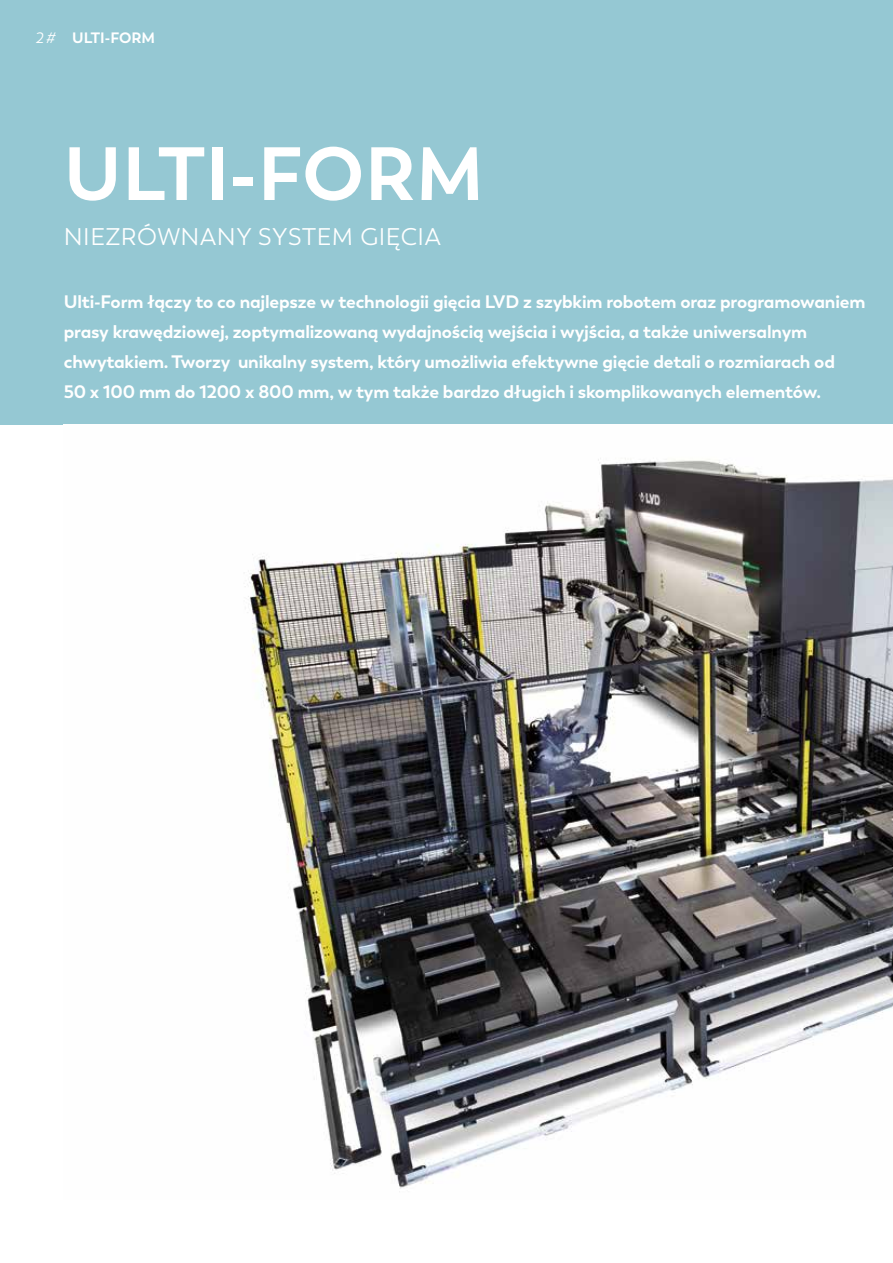
<style>
.page{position:relative;width:893px;height:1263px;background:#fff}
.page>*{position:absolute;margin:0;border:0;box-sizing:border-box;transform-origin:0 0}
.t1{font:700 75px "Trenda";letter-spacing:.01em;color:#fff}
.t2{font:24px "Trenda";letter-spacing:.025em;color:#fff}
.t3{font:700 18px/30px "Trenda";letter-spacing:-.01em;color:#fff}
.t4{font:700 15px "Trenda";color:#fff}
.s1{font-weight:400;font-style:italic}
</style>
<div class="page">
<div style="left:0;top:0;width:893px;height:425px;background:#95c8d3"></div>
<img style="left:245px;top:458px;width:648px;height:734px">
<p class="t4" style="left:35px;top:28px;width:121px"><span class="s1">2 #</span> ULTI-FORM</p>
<h1 class="t1" style="left:64px;top:127px;width:422px">ULTI-FORM</h1>
<h2 class="t2" style="left:64px;top:223px;width:379px">NIEZRÓWNANY SYSTEM GIĘCIA</h2>
<p class="t3" style="left:64px;top:286px;width:803px">Ulti-Form łączy to co najlepsze w technologii gięcia LVD z szybkim robotem oraz programowaniem prasy krawędziowej, zoptymalizowaną wydajnością wejścia i wyjścia, a także uniwersalnym chwytakiem. Tworzy unikalny system, który umożliwia efektywne gięcie detali o rozmiarach od<br>50 x 100 mm do 1200 x 800 mm, w tym także bardzo długich i skomplikowanych elementów.</p>
</div>
